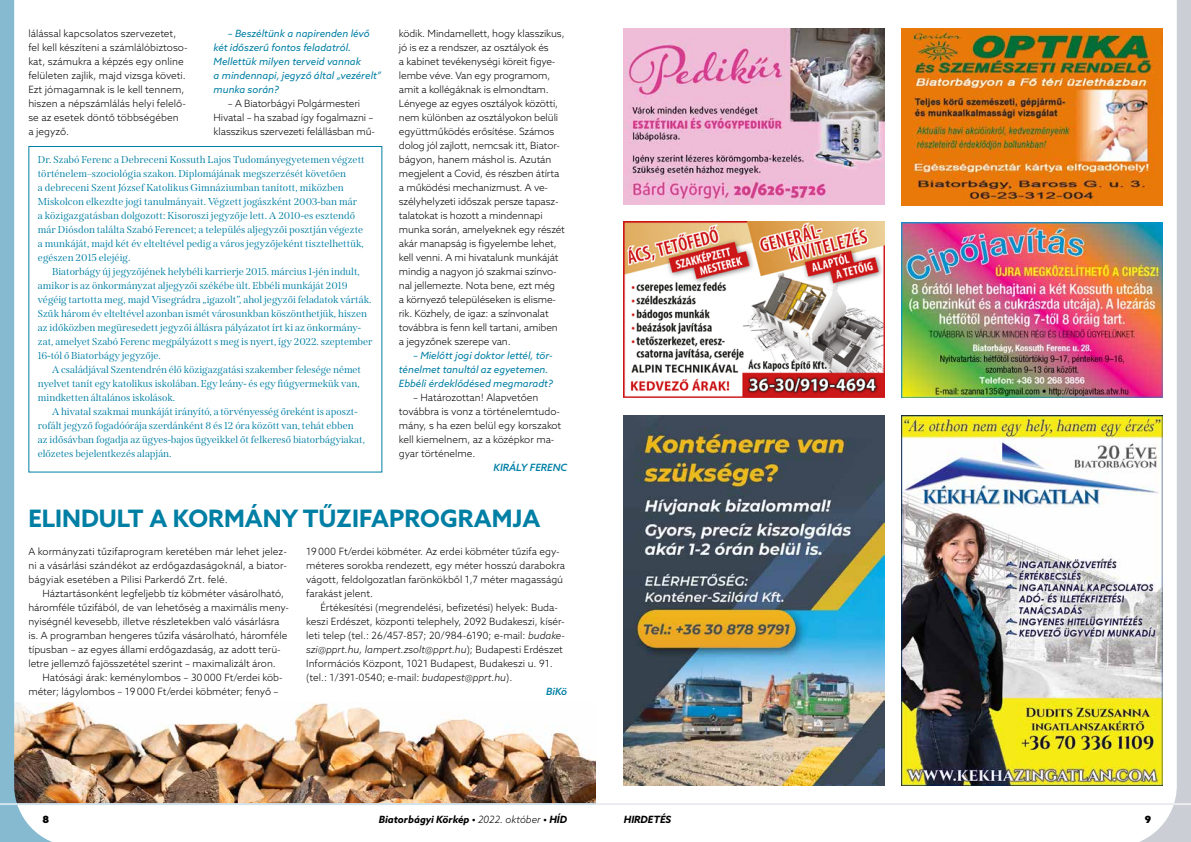
<style>
.page{position:relative;width:1191px;height:842px;background:#fff}
.page>*{position:absolute;margin:0;border:0;box-sizing:border-box;transform-origin:0 0}
.t1{font:700 24px "Azo Sans";color:#007fa4}
.t2{font:300 10px/14px "Azo Sans";letter-spacing:-.01em;color:#000}
.t3{font:10px/14px "Span";color:#007fa4}
.t4{font:italic 10px/14px "Azo Sans";color:#007fa4}
.t5{font:italic 300 10px "Azo Sans";color:#000}
.t6{font:italic 700 10px "Azo Sans";color:#000}
.t7{font:italic 500 10px "Azo Sans";color:#007fa4}
.t8{font:900 10px "Azo Sans";color:#000}
.s1{font-style:italic}
.s2{font-style:normal}
.s3{font-weight:300}
</style>
<div class="page">
<img style="left:76px;top:703px;width:519px;height:100px">
<svg style="left:0;top:0;width:76px;height:842px"></svg>
<hr style="left:0;top:803px;width:595px;height:2px;background:#d2e3ed">
<svg style="left:1115px;top:0;width:76px;height:842px"></svg>
<hr style="left:595px;top:803px;width:596px;height:2px;background:#eaecef">
<img style="left:624px;top:28px;width:260px;height:176px">
<img style="left:901px;top:28px;width:261px;height:177px">
<img style="left:624px;top:221px;width:260px;height:177px">
<img style="left:901px;top:222px;width:261px;height:176px">
<img style="left:624px;top:415px;width:260px;height:370px">
<img style="left:901px;top:415px;width:261px;height:370px">
<p class="t2" style="left:28px;top:26px;width:161px">lálással kapcsolatos szervezetet, fel kell készíteni a számlálóbiztoso&shy;kat, számukra a képzés egy online felületen zajlik, majd vizsga követi.<br>Ezt jómagamnak is le kell tennem, hiszen a népszámlálás helyi felelő&shy;se az esetek döntő többségében<br>a jegyző.</p>
<p class="t4" style="left:214px;top:26px;width:169px;text-indent:14px">– Beszéltünk a napirenden lévő két időszerű fontos feladatról.<br>Mellettük milyen terveid vannak<br>a mindennapi, jegyző által „vezérelt” munka során?</p>
<p class="t2" style="left:214px;top:96px;width:163px;text-align:center">– A Biatorbágyi Polgármesteri<br>Hivatal – ha szabad így fogalmazni – klasszikus szervezeti felállásban mű-</p>
<p class="t3" style="left:38px;top:153px;width:328px">Dr. Szabó Ferenc a Debreceni Kossuth Lajos Tudományegyetemen végzett történelem–szociológia szakon. Diplomájának megszerzését követően<br>a debreceni Szent József Katolikus Gimnáziumban tanított, miközben Miskolcon elkezdte jogi tanulmányait. Végzett jogászként 2003-ban már a közigazgatásban dolgozott: Kisoroszi jegyzője lett. A 2010-es esztendő már Diósdon találta Szabó Ferencet; a település aljegyzői posztján végezte a munkáját, majd két év elteltével pedig a város jegyzőjeként tisztelhettük, egészen 2015 elejéig.</p>
<p class="t3" style="left:38px;top:265px;width:336px;text-indent:14px">Biatorbágy új jegyzőjének helybéli karrierje 2015. március 1-jén indult, amikor is az önkormányzat aljegyzői székébe ült. Ebbéli munkáját 2019 végéig tartotta meg, majd Visegrádra „igazolt”, ahol jegyzői feladatok várták.<br>Szűk három év elteltével azonban ismét városunkban köszönthetjük, hiszen az időközben megüresedett jegyzői állásra pályázatot írt ki az önkormány&shy;zat, amelyet Szabó Ferenc megpályázott s meg is nyert, így 2022. szeptember 16-tól ő Biatorbágy jegyzője.</p>
<p class="t3" style="left:38px;top:363px;width:325px;text-indent:14px">A családjával Szentendrén élő közigazgatási szakember felesége német nyelvet tanít egy katolikus iskolában. Egy leány- és egy fiúgyermekük van, mindketten általános iskolások.</p>
<p class="t3" style="left:38px;top:405px;width:329px;text-indent:14px">A hivatal szakmai munkáját irányító, a törvényesség őreként is aposzt&shy;rofált jegyző fogadóórája szerdánként 8 és 12 óra között van, tehát ebben az idősávban fogadja az ügyes-bajos ügyeikkel őt felkereső biatorbágyiakat, előzetes bejelentkezés alapján.</p>
<p class="t2" style="left:399px;top:26px;width:168px">ködik. Mindamellett, hogy klasszikus, jó is ez a rendszer, az osztályok és<br>a kabinet tevékenységi köreit figye&shy;lembe véve. Van egy programom, amit a kollégáknak is elmondtam.<br>Lényege az egyes osztályok közötti, nem különben az osztályokon belüli együttműködés erősítése. Számos dolog jól zajlott, nemcsak itt, Biator&shy;bágyon, hanem máshol is. Azután megjelent a Covid, és részben átírta a működési mechanizmust. A ve&shy;szélyhelyzeti időszak persze tapasz&shy;talatokat is hozott a mindennapi munka során, amelyeknek egy részét akár manapság is figyelembe lehet, kell venni. A mi hivatalunk munkáját mindig a nagyon jó szakmai színvo&shy;nal jellemezte. Nota bene, ezt még<br>a környező településeken is elisme&shy;rik. Közhely, de igaz: a színvonalat továbbra is fenn kell tartani, amiben a jegyzőnek szerepe van.</p>
<p class="t4" style="left:399px;top:348px;width:155px;text-indent:14px">– Mielőtt jogi doktor lettél, tör&shy;ténelmet tanultál az egyetemen.<br>Ebbéli érdeklődésed megmaradt?</p>
<p class="t2" style="left:399px;top:390px;width:164px;text-indent:14px">– Határozottan! Alapvetően továbbra is vonz a történelemtudo&shy;mány, s ha ezen belül egy korszakot kell kiemelnem, az a középkor ma&shy;gyar történelme.</p>
<p class="t7" style="left:493px;top:461px;width:75px">KIRÁLY FERENC</p>
<h1 class="t1" style="left:28px;top:502px;width:513px">ELINDULT A KORMÁNY TŰZIFAPROGRAMJA</h1>
<p class="t2" style="left:28px;top:544px;width:260px;text-align:justify">A kormányzati tűzifaprogram keretében már lehet jelez&shy;ni a vásárlási szándékot az erdőgazdaságoknál, a biator&shy;bágyiak esetében a Pilisi Parkerdő Zrt. felé.</p>
<p class="t2" style="left:28px;top:586px;width:262px;text-indent:14px">Háztartásonként legfeljebb tíz köbméter vásárolható, háromféle tűzifából, de van lehetőség a maximális men - nyiségnél kevesebb, illetve részletekben való vásárlásra is. A programban hengeres tűzifa vásárolható, háromféle típusban – az egyes állami erdőgazdaság, az adott terü&shy;letre jellemző fajösszetétel szerint – maximalizált áron.</p>
<p class="t2" style="left:28px;top:670px;width:256px;text-indent:14px">Hatósági árak: keménylombos – 30000 Ft/erdei köb&shy;méter; lágylombos – 19000 Ft/erdei köbméter; fenyő –</p>
<p class="t2" style="left:306px;top:544px;width:260px">19000 Ft/erdei köbméter. Az erdei köbméter tűzifa egy&shy;méteres sorokba rendezett, egy méter hosszú darabokra vágott, feldolgozatlan farönkökből 1,7 méter magasságú farakást jelent.</p>
<p class="t2" style="left:320px;top:600px;width:238px">Értékesítési (megrendelési, befizetési) helyek: Buda-</p>
<p class="t2" style="left:306px;top:614px;width:259px">keszi Erdészet, központi telephely, 2092 Budakeszi, kísér-</p>
<p class="t2" style="left:306px;top:628px;width:260px">leti telep (tel.: 26/457-857; 20/984-6190; e-mail: <span class="s1">budake-</span></p>
<p class="t5" style="left:306px;top:643px;width:258px">szi@pprt.hu, lampert.zsolt@pprt.hu<span class="s2">); Budapesti Erdészet</span></p>
<p class="t2" style="left:306px;top:656px;width:248px">Információs Központ, 1021 Budapest, Budakeszi u. 91.</p>
<p class="t2" style="left:306px;top:670px;width:208px">(tel.: 1/391-0540; e-mail: <span class="s1">budapest@pprt.hu</span>).</p>
<p class="t7" style="left:546px;top:685px;width:22px">BiKö</p>
<p class="t8" style="left:43px;top:813px;width:8px">8</p>
<p class="t6" style="left:379px;top:813px;width:190px">Biatorbágyi Körkép • <span class="s3">2022. október</span> • HÍD</p>
<p class="t6" style="left:624px;top:813px;width:49px">HIRDETÉS</p>
<p class="t8" style="left:1144px;top:813px;width:8px">9</p>
</div>
